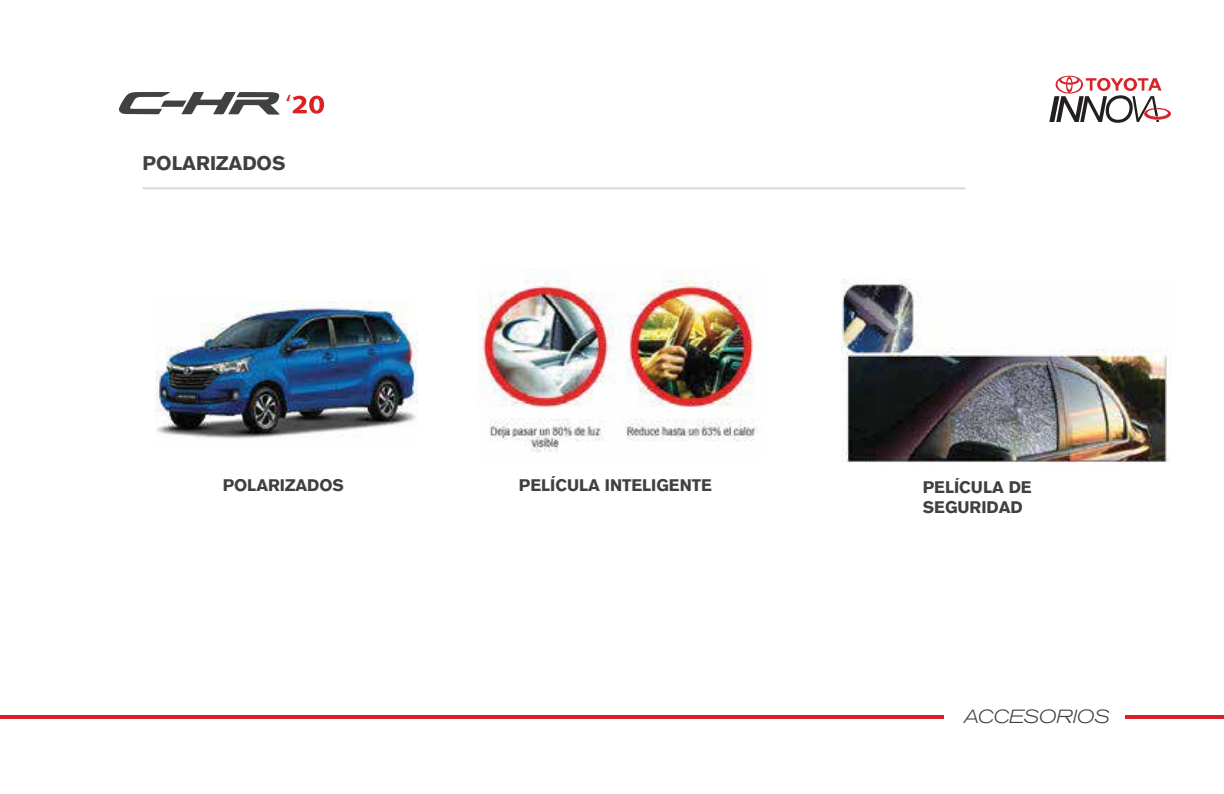
<style>
.page{position:relative;width:1224px;height:794px;background:#fff}
.page>*{position:absolute;margin:0;border:0;box-sizing:border-box;transform-origin:0 0}
.t1{font:26.6px "Myriad Pro";color:#da2228;scale:1.06 1}
.t2{font:700 19.6px "Akzidenz Grotesk BQ";color:#404042}
.t3{font:italic 300 expanded 19px "Akzidenz Grotesk BQ";color:#404042}
.t4{font:700 16.6px/20px "Akzidenz Grotesk BQ";color:#404042}
</style>
<div class="page">
<svg style="left:119px;top:92px;width:161px;height:23px"></svg>
<svg style="left:1049px;top:76px;width:122px;height:47px"></svg>
<svg style="left:293px;top:96px;width:31px;height:18px"></svg>
<hr style="left:0;top:715px;width:943px;height:4px;background:#db1f26">
<hr style="left:1126px;top:715px;width:98px;height:4px;background:#db1f26">
<hr style="left:143px;top:187px;width:823px;height:2px;background:#d7d8da">
<img style="left:155px;top:300px;width:262px;height:139px">
<img style="left:842px;top:279px;width:326px;height:184px">
<img style="left:478px;top:268px;width:279px;height:185px">
<h1 class="t1" style="left:286px;top:88px;width:7px">‘</h1>
<p class="t2" style="left:143px;top:152px;width:145px">POLARIZADOS</p>
<p class="t4" style="left:223px;top:475px;width:123px">POLARIZADOS</p>
<p class="t4" style="left:519px;top:475px;width:195px">PELÍCULA INTELIGENTE</p>
<p class="t4" style="left:923px;top:477px;width:110px">PELÍCULA DE<br>SEGURIDAD</p>
<p class="t3" style="left:965px;top:706px;width:147px">ACCESORIOS</p>
</div>
